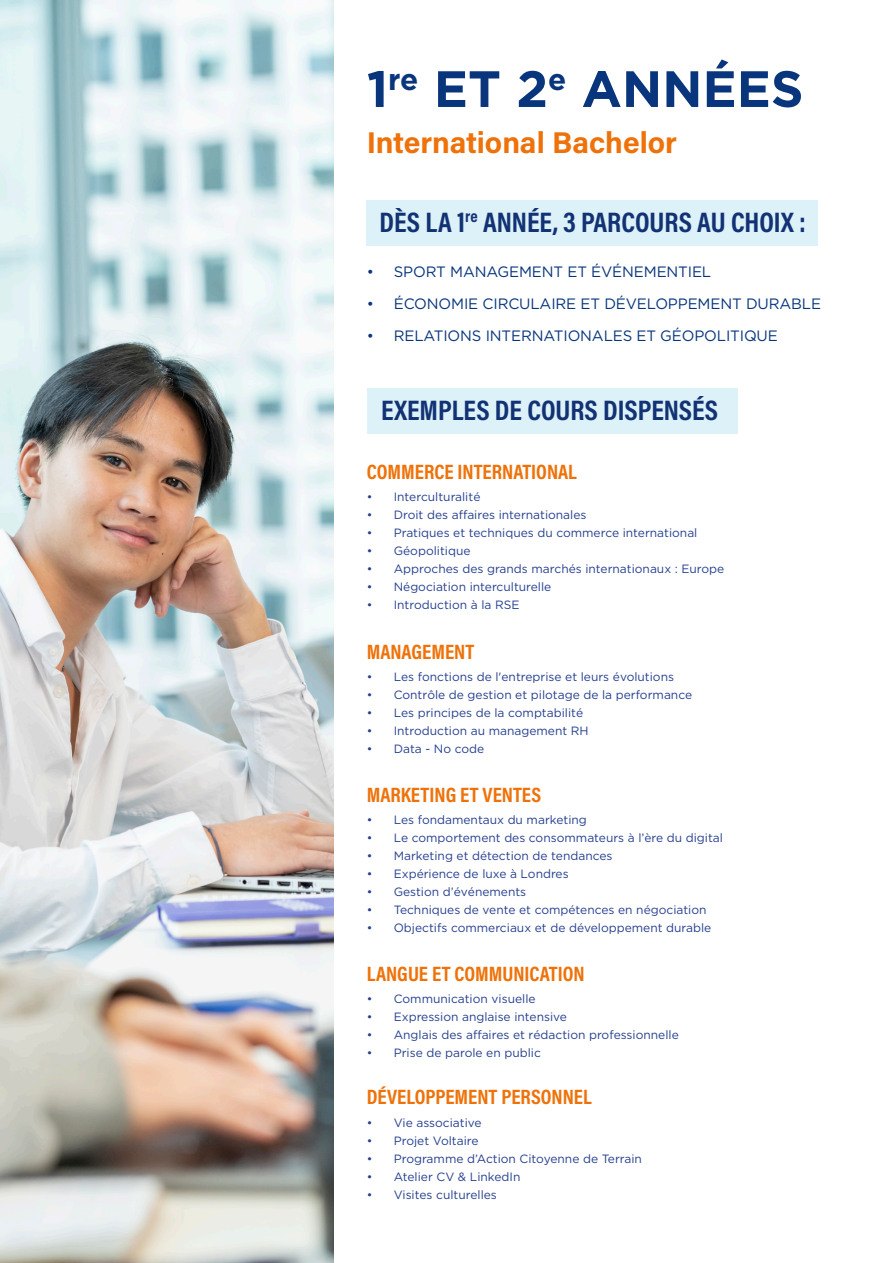
<style>
.page{position:relative;width:893px;height:1263px;background:#fff}
.page>*{position:absolute;margin:0;border:0;box-sizing:border-box;transform-origin:0 0}
.t1{font:700 51px "Gotham";color:#08357c}
.t2{font:30px "Acumin Variable Concept";letter-spacing:-.005em;color:#ee7209}
.t3{font:28.5px "Acumin Variable Concept";color:#123274}
.t4{font:21px "Acumin Variable Concept";color:#ee7209}
.t5{font:15px "Gotham";letter-spacing:-.01em;color:#08357c}
.t6{font:12px "Gotham";color:#253f8e}
</style>
<div class="page">
<img style="left:0;top:0;width:334px;height:1263px">
<div style="left:367px;top:388px;width:370px;height:45px;background:#dcf1f8"></div>
<div style="left:367px;top:200px;width:451px;height:45px;background:#dcf1f8"></div>
<p class="t1" style="left:367px;top:59px;width:438px">1<sup>re</sup> ET 2<sup>e</sup> ANNÉES</p>
<p class="t2" style="left:367px;top:122px;width:312px">International Bachelor</p>
<p class="t3" style="left:379px;top:202px;width:428px">DÈS LA 1<sup>re</sup> ANNÉE, 3 PARCOURS AU CHOIX :</p>
<p class="t5" style="left:367px;top:263px;width:346px">• SPORT MANAGEMENT ET ÉVÉNEMENTIEL</p>
<p class="t5" style="left:367px;top:295px;width:456px">• ÉCONOMIE CIRCULAIRE ET DÉVELOPPEMENT DURABLE</p>
<p class="t5" style="left:367px;top:328px;width:413px">• RELATIONS INTERNATIONALES ET GÉOPOLITIQUE</p>
<p class="t3" style="left:381px;top:391px;width:339px">EXEMPLES DE COURS DISPENSÉS</p>
<p class="t4" style="left:367px;top:457px;width:212px">COMMERCE INTERNATIONAL</p>
<p class="t6" style="left:367px;top:490px;width:115px">• Interculturalité</p>
<p class="t6" style="left:367px;top:508px;width:221px">• Droit des affaires internationales</p>
<p class="t6" style="left:367px;top:526px;width:332px">• Pratiques et techniques du commerce international</p>
<p class="t6" style="left:367px;top:544px;width:105px">• Géopolitique</p>
<p class="t6" style="left:367px;top:562px;width:359px">• Approches des grands marchés internationaux : Europe</p>
<p class="t6" style="left:367px;top:580px;width:186px">• Négociation interculturelle</p>
<p class="t6" style="left:367px;top:598px;width:154px">• Introduction à la RSE</p>
<p class="t4" style="left:367px;top:637px;width:109px">MANAGEMENT</p>
<p class="t6" style="left:367px;top:670px;width:309px">• Les fonctions de l'entreprise et leurs évolutions</p>
<p class="t6" style="left:367px;top:688px;width:327px">• Contrôle de gestion et pilotage de la performance</p>
<p class="t6" style="left:367px;top:706px;width:218px">• Les principes de la comptabilité</p>
<p class="t6" style="left:367px;top:724px;width:223px">• Introduction au management RH</p>
<p class="t6" style="left:367px;top:742px;width:119px">• Data - No code</p>
<p class="t4" style="left:367px;top:780px;width:176px">MARKETING ET VENTES</p>
<p class="t6" style="left:367px;top:813px;width:222px">• Les fondamentaux du marketing</p>
<p class="t6" style="left:367px;top:831px;width:358px">• Le comportement des consommateurs à l’ère du digital</p>
<p class="t6" style="left:367px;top:849px;width:247px">• Marketing et détection de tendances</p>
<p class="t6" style="left:367px;top:867px;width:203px">• Expérience de luxe à Londres</p>
<p class="t6" style="left:367px;top:885px;width:161px">• Gestion d’événements</p>
<p class="t6" style="left:367px;top:903px;width:341px">• Techniques de vente et compétences en négociation</p>
<p class="t6" style="left:367px;top:921px;width:346px">• Objectifs commerciaux et de développement durable</p>
<p class="t4" style="left:367px;top:959px;width:219px">LANGUE ET COMMUNICATION</p>
<p class="t6" style="left:367px;top:992px;width:170px">• Communication visuelle</p>
<p class="t6" style="left:367px;top:1010px;width:202px">• Expression anglaise intensive</p>
<p class="t6" style="left:367px;top:1028px;width:314px">• Anglais des affaires et rédaction professionnelle</p>
<p class="t6" style="left:367px;top:1046px;width:176px">• Prise de parole en public</p>
<p class="t4" style="left:367px;top:1083px;width:226px">DÉVELOPPEMENT PERSONNEL</p>
<p class="t6" style="left:367px;top:1116px;width:116px">• Vie associative</p>
<p class="t6" style="left:367px;top:1134px;width:113px">• Projet Voltaire</p>
<p class="t6" style="left:367px;top:1152px;width:277px">• Programme d’Action Citoyenne de Terrain</p>
<p class="t6" style="left:367px;top:1170px;width:155px">• Atelier CV &amp; LinkedIn</p>
<p class="t6" style="left:367px;top:1188px;width:132px">• Visites culturelles</p>
</div>
